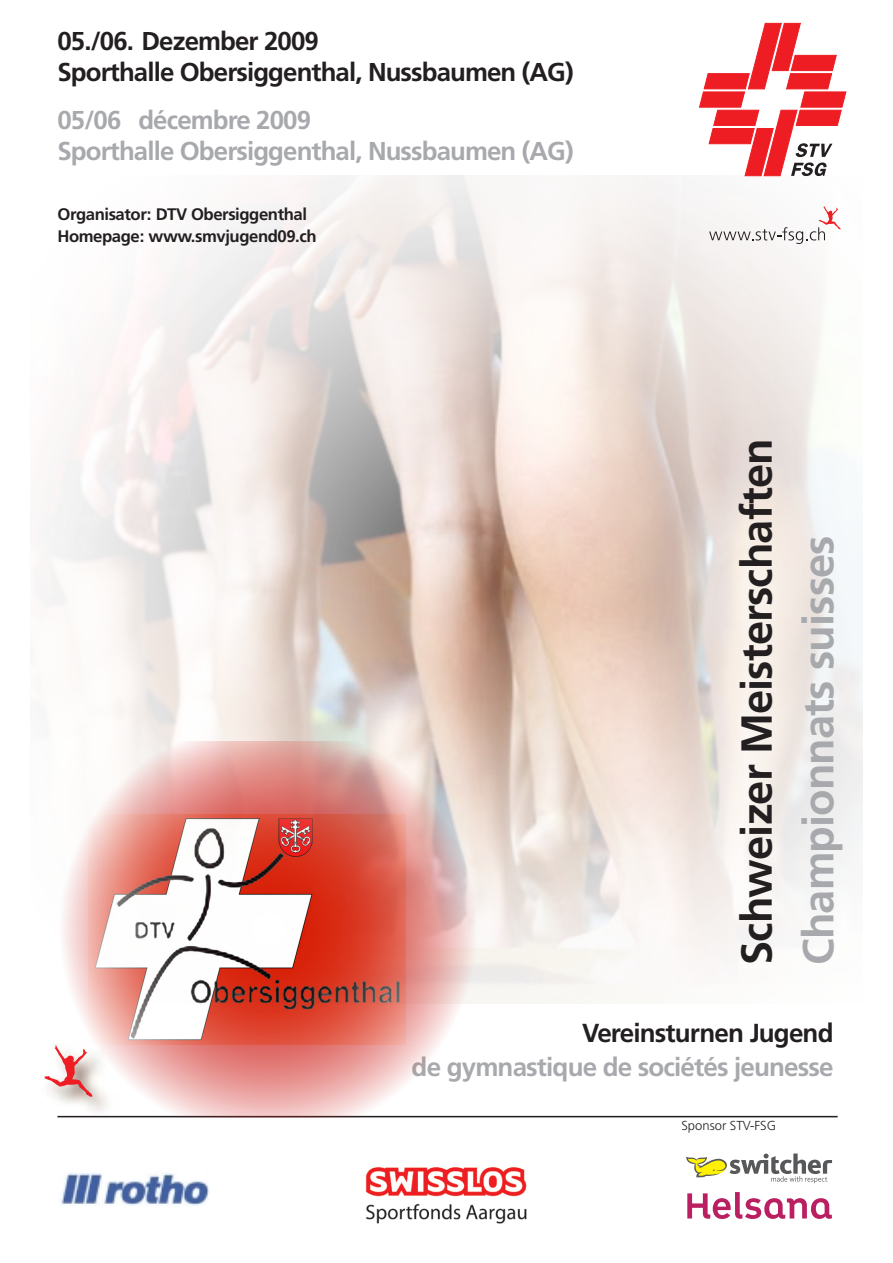
<style>
.page{position:relative;width:893px;height:1263px;background:#fff}
.page>*{position:absolute;margin:0;border:0;box-sizing:border-box;transform-origin:0 0}
.t1{font:700 43.35px/61.7px "Frutiger";letter-spacing:-.02em;color:#231f20}
.t2{font:700 26.1px/33.2px "Frutiger";letter-spacing:-.035em;color:#a8a9ad;text-align:right}
.t3{font:700 25.8px/31px "Frutiger";letter-spacing:-.035em;color:#231f20}
.t4{font:700 25.8px/31px "Frutiger";letter-spacing:-.035em;color:#a8a9ad}
.t5{font:700 16.65px/21.5px "Frutiger";letter-spacing:-.025em;color:#231f20}
.t6{font:300 13.05px "Frutiger";color:#231f20}
.s1{color:#a8a9ad}
.s2{color:#231f20}
</style>
<div class="page">
<img style="left:45px;top:176px;width:817px;height:827px">
<svg style="left:709px;top:206px;width:132px;height:38px"></svg>
<img style="left:54px;top:1097px;width:66px;height:21px">
<svg style="left:44px;top:1045px;width:16px;height:52px"></svg>
<hr style="left:57px;top:1116px;width:781px;height:1px;background:#231f20">
<img style="left:61px;top:1173px;width:148px;height:33px">
<svg style="left:686px;top:1153px;width:146px;height:30px"></svg>
<svg style="left:687px;top:1192px;width:145px;height:27px"></svg>
<svg style="left:60px;top:741px;width:416px;height:376px"></svg>
<img style="left:88px;top:815px;width:317px;height:229px">
<svg style="left:699px;top:23px;width:148px;height:153px"></svg>
<img style="left:365px;top:1167px;width:162px;height:57px">
<p class="t3" style="left:57px;top:26px;width:518px">05./06. Dezember 2009<br>Sporthalle Obersiggenthal, Nussbaumen (AG)</p>
<p class="t4" style="left:57px;top:105px;width:518px">05/06<br>Sporthalle Obersiggenthal, Nussbaumen (AG)</p>
<p class="t4" style="left:138px;top:105px;width:174px">décembre 2009</p>
<p class="t5" style="left:57px;top:204px;width:261px">Organisator: DTV Obersiggenthal<br>Homepage: www.smvjugend09.ch</p>
<p class="t1" style="left:726px;top:965px;width:528px;rotate:-90deg">Schweizer Meisterschaften<br><span class="s1">Championnats suisses</span></p>
<p class="t2" style="left:412px;top:1017px;width:424px"><span class="s2">Vereinsturnen Jugend<br></span>de gymnastique de sociétés jeunesse</p>
<p class="t6" style="left:681px;top:1118px;width:96px">Sponsor STV-FSG</p>
</div>
